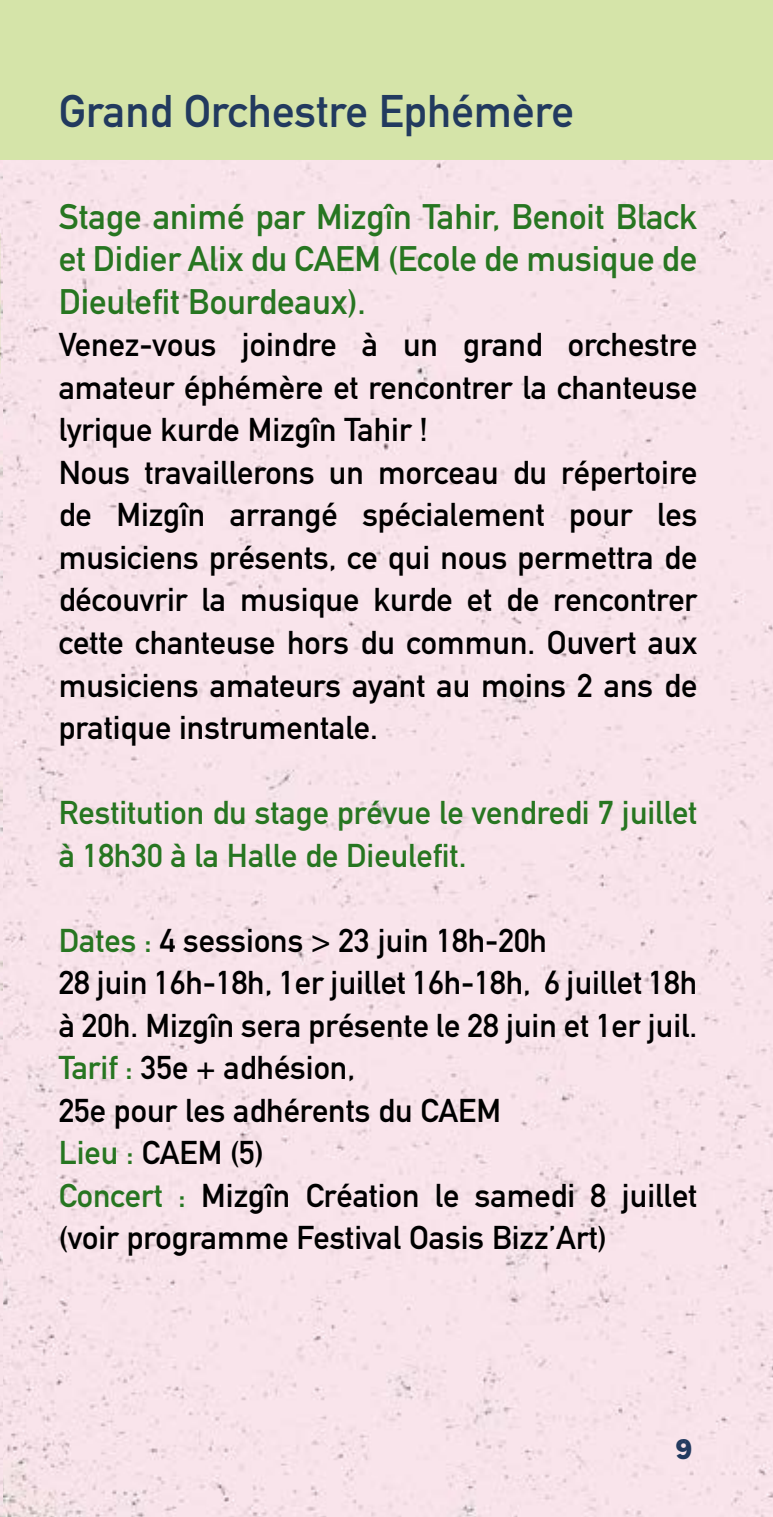
<style>
.page{position:relative;width:773px;height:1517px;background:#fff}
.page>*{position:absolute;margin:0;border:0;box-sizing:border-box;transform-origin:0 0}
.t1{font:700 45px "DIN Alternate";color:#223a5f}
.t2{font:700 35px/42.5px "DIN Alternate";color:#277621;text-align:justify}
.t3{font:700 32.5px/42.5px "DIN Alternate";color:#000}
.t4{font:700 32.5px/42.5px "DIN Alternate";color:#277621}
.t5{font:30px "Sofia Rough Black One";color:#223a5f}
.s1{color:#277621}
</style>
<div class="page">
<div style="left:2px;top:159px;width:770px;height:1358px;background:#f9e4eb"></div>
<hr style="left:0;top:0;width:2px;height:1517px;background:#fbf1e7">
<div style="left:0;top:0;width:772px;height:159px;background:#d5e4a9"></div>
<h1 class="t1" style="left:59px;top:77px;width:516px">Grand Orchestre Ephémère</h1>
<p class="t2" style="left:59px;top:193px;width:640px">Stage animé par Mizgîn Tahir, Benoit Black et Didier Alix du CAEM (Ecole de musique de Dieulefit Bourdeaux).</p>
<p class="t3" style="left:59px;top:321px;width:640px">Venez-vous joindre à un grand orchestre amateur éphémère et rencontrer la chanteuse lyrique kurde Mizgîn Tahir !<br>Nous travaillerons un morceau du répertoire de Mizgîn arrangé spécialement pour les musiciens présents, ce qui nous permettra de découvrir la musique kurde et de rencontrer cette chanteuse hors du commun. Ouvert aux musiciens amateurs ayant au moins 2 ans de pratique instrumentale.</p>
<p class="t4" style="left:59px;top:789px;width:640px">Restitution du stage prévue le vendredi 7 juillet à 18h30 à la Halle de Dieulefit.</p>
<p class="t3" style="left:59px;top:916px;width:640px"><span class="s1">Dates :</span> 4 sessions &gt; 23 juin 18h-20h<br>28 juin 16h-18h, 1er juillet 16h-18h, 6 juillet 18h à 20h. Mizgîn sera présente le 28 juin et 1er juil.<br><span class="s1">Tarif :</span> 35e + adhésion,<br>25e pour les adhérents du CAEM<br><span class="s1">Lieu :</span> CAEM (5)<br><span class="s1">Concert :</span> Mizgîn Création le samedi 8 juillet (voir programme Festival Oasis Bizz’Art)</p>
<p class="t5" style="left:674px;top:1427px;width:21px">9</p>
</div>
